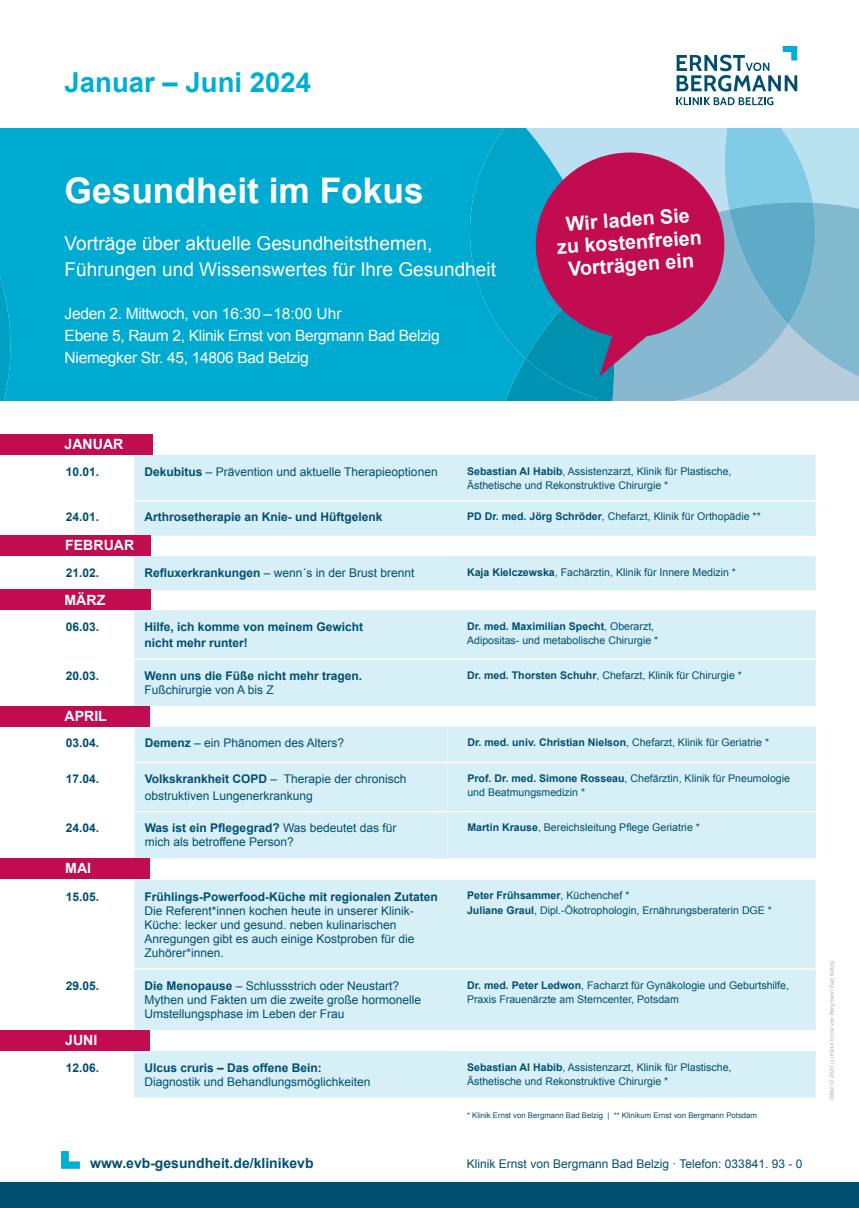
<style>
.page{position:relative;width:859px;height:1208px;background:#fff}
.page>*{position:absolute;margin:0;border:0;box-sizing:border-box;transform-origin:0 0}
.t1{font:700 35.3px "Arial";color:#fff}
.t2{font:700 27.5px "Arial";color:#00aed5}
.t3{font:700 19.8px/22.6px "Arial";color:#fff;text-align:center}
.t4{font:19.1px/26.1px "Arial";color:#fff}
.t5{font:15.5px/21.9px "Arial";letter-spacing:-.02em;color:#fff}
.t6{font:700 14.1px "Arial";color:#fff}
.t7{font:700 14px "Arial";color:#004f6f}
.t8{font:12px/14.1px "Arial";color:#004f6f}
.t9{font:700 12px/16.2px "Arial";color:#004f6f}
.t10{font:10.6px/14.1px "Arial";color:#004f6f}
.t11{font:7.8px "Arial";color:#004f6f}
.t12{font:5.6px "Arial";color:#b2b3b7}
.s1{font-weight:700}
</style>
<div class="page">
<div style="left:0;top:128px;width:469px;height:273px;background:#00abd1"></div>
<svg style="left:469px;top:128px;width:390px;height:273px"></svg>
<svg style="left:0;top:171px;width:13px;height:230px"></svg>
<svg style="left:61px;top:1151px;width:19px;height:17px"></svg>
<div style="left:1px;top:1182px;width:858px;height:26px;background:#004f6f"></div>
<svg style="left:677px;top:46px;width:120px;height:59px"></svg>
<svg style="left:532px;top:151px;width:196px;height:225px;fill:#c10c50"></svg>
<div style="left:134px;top:455px;width:682px;height:81px;background:#d7eff6"></div>
<hr style="left:467px;top:500px;width:349px;height:1px;background:#fff">
<div style="left:0;top:434px;width:153px;height:21px;background:#c10c50"></div>
<div style="left:134px;top:556px;width:312px;height:35px;background:#d7eff6"></div>
<div style="left:446px;top:556px;width:370px;height:34px;background:#d7eff6"></div>
<hr style="left:134px;top:590px;width:312px;height:2px;background:#fff">
<div style="left:0;top:535px;width:151px;height:21px;background:#c10c50"></div>
<div style="left:134px;top:610px;width:682px;height:96px;background:#d7eff6"></div>
<hr style="left:134px;top:658px;width:311px;height:2px;background:#fff">
<hr style="left:445px;top:658px;width:22px;height:2px;background:#fff">
<hr style="left:467px;top:658px;width:349px;height:2px;background:#fff">
<div style="left:0;top:589px;width:151px;height:21px;background:#c10c50"></div>
<div style="left:467px;top:726px;width:349px;height:132px;background:#d7eff6"></div>
<hr style="left:467px;top:762px;width:349px;height:1px;background:#fff">
<svg style="left:56px;top:726px;width:411px;height:132px"></svg>
<hr style="left:467px;top:811px;width:349px;height:1px;background:#fff">
<div style="left:0;top:705px;width:150px;height:21px;background:#c10c50"></div>
<div style="left:134px;top:880px;width:313px;height:150px;background:#d7eff6"></div>
<div style="left:447px;top:880px;width:369px;height:150px;background:#d7eff6"></div>
<hr style="left:134px;top:968px;width:313px;height:1px;background:#fff">
<svg style="left:447px;top:968px;width:20px;height:1px"></svg>
<hr style="left:467px;top:968px;width:349px;height:1px;background:#fff">
<div style="left:0;top:858px;width:150px;height:21px;background:#c10c50"></div>
<div style="left:134px;top:1051px;width:313px;height:47px;background:#d7eff6"></div>
<hr style="left:134px;top:1097px;width:313px;height:1px;background:#fff">
<div style="left:447px;top:1051px;width:369px;height:47px;background:#d7eff6"></div>
<hr style="left:467px;top:1097px;width:349px;height:1px;background:#fff">
<div style="left:0;top:1030px;width:150px;height:21px;background:#c10c50"></div>
<h2 class="t2" style="left:65px;top:64px;width:248px">Januar – Juni 2024</h2>
<h1 class="t1" style="left:65px;top:168px;width:361px">Gesundheit im Fokus</h1>
<h3 class="t4" style="left:65px;top:230px;width:433px">Vorträge über aktuelle Gesundheitsthemen,<br>Führungen und Wissenswertes für Ihre Gesundheit</h3>
<h3 class="t5" style="left:65px;top:303px;width:376px">Jeden 2. Mittwoch, von 16:30 – 18:00 Uhr<br>Ebene 5, Raum 2, Klinik Ernst von Bergmann Bad Belzig<br>Niemegker Str. 45, 14806 Bad Belzig</h3>
<h3 class="t3" style="left:555px;top:214px;width:147px;rotate:-4deg">Wir laden Sie zu kostenfreien<br>Vorträgen ein</h3>
<h3 class="t6" style="left:65px;top:434px;width:60px">JANUAR</h3>
<p class="t9" style="left:66px;top:464px;width:35px">10.01.</p>
<p class="t8" style="left:144px;top:464px;width:295px"><span class="s1">Dekubitus</span> – Prävention und aktuelle Therapieoptionen</p>
<p class="t10" style="left:467px;top:464px;width:266px"><span class="s1">Sebastian Al Habib</span>, Assistenzarzt, Klinik für Plastische,<br>Ästhetische und Rekonstruktive Chirurgie *</p>
<p class="t9" style="left:66px;top:509px;width:35px">24.01.</p>
<p class="t9" style="left:144px;top:509px;width:240px">Arthrosetherapie an Knie- und Hüftgelenk</p>
<p class="t10" style="left:467px;top:510px;width:295px"><span class="s1">PD Dr. med. Jörg Schröder</span>, Chefarzt, Klinik für Orthopädie **</p>
<h3 class="t6" style="left:65px;top:536px;width:71px">FEBRUAR</h3>
<p class="t9" style="left:66px;top:565px;width:35px">21.02.</p>
<p class="t8" style="left:144px;top:566px;width:272px"><span class="s1">Refluxerkrankungen</span> – wenn´s in der Brust brennt</p>
<p class="t10" style="left:467px;top:565px;width:271px"><span class="s1">Kaja Kielczewska</span>, Fachärztin, Klinik für Innere Medizin *</p>
<h3 class="t6" style="left:65px;top:591px;width:42px">MÄRZ</h3>
<p class="t9" style="left:66px;top:619px;width:35px">06.03.</p>
<p class="t9" style="left:144px;top:619px;width:220px">Hilfe, ich komme von meinem Gewicht nicht mehr runter!</p>
<p class="t10" style="left:467px;top:619px;width:193px"><span class="s1">Dr. med. Maximilian Specht</span>, Oberarzt,<br>Adipositas- und metabolische Chirurgie *</p>
<p class="t9" style="left:66px;top:668px;width:35px">20.03.</p>
<p class="t9" style="left:144px;top:668px;width:219px">Wenn uns die Füße nicht mehr tragen.</p>
<p class="t8" style="left:144px;top:683px;width:131px">Fußchirurgie von A bis Z</p>
<p class="t10" style="left:467px;top:668px;width:276px"><span class="s1">Dr. med. Thorsten Schuhr</span>, Chefarzt, Klinik für Chirurgie *</p>
<h3 class="t6" style="left:65px;top:706px;width:44px">APRIL</h3>
<p class="t9" style="left:66px;top:735px;width:35px">03.04.</p>
<p class="t8" style="left:145px;top:736px;width:201px"><span class="s1">Demenz</span> – ein Phänomen des Alters?</p>
<p class="t10" style="left:467px;top:735px;width:303px"><span class="s1">Dr. med. univ. Christian Nielson</span>, Chefarzt, Klinik für Geriatrie *</p>
<p class="t9" style="left:66px;top:771px;width:35px">17.04.</p>
<p class="t8" style="left:145px;top:771px;width:263px;line-height:16.2px"><span class="s1">Volkskrankheit COPD</span> – Therapie der chronisch obstruktiven Lungenerkrankung</p>
<p class="t10" style="left:467px;top:771px;width:324px"><span class="s1">Prof. Dr. med. Simone Rosseau</span>, Chefärztin, Klinik für Pneumologie und Beatmungsmedizin *</p>
<p class="t9" style="left:66px;top:820px;width:35px">24.04.</p>
<p class="t8" style="left:145px;top:821px;width:253px"><span class="s1">Was ist ein Pflegegrad?</span> Was bedeutet das für mich als betroffene Person?</p>
<p class="t10" style="left:467px;top:820px;width:234px"><span class="s1">Martin Krause</span>, Bereichsleitung Pflege Geriatrie *</p>
<h3 class="t6" style="left:65px;top:859px;width:27px">MAI</h3>
<p class="t9" style="left:66px;top:888px;width:35px">15.05.</p>
<p class="t9" style="left:144px;top:888px;width:295px">Frühlings-Powerfood-Küche mit regionalen Zutaten</p>
<p class="t8" style="left:144px;top:903px;width:272px">Die Referent*innen kochen heute in unserer Klinik-Küche: lecker und gesund. neben kulinarischen Anregungen gibt es auch einige Kostproben für die Zuhörer*innen.</p>
<p class="t10" style="left:467px;top:889px;width:306px"><span class="s1">Peter Frühsammer</span>, Küchenchef *<br><span class="s1">Juliane Graul</span>, Dipl.-Ökotrophologin, Ernährungsberaterin DGE *</p>
<p class="t9" style="left:66px;top:978px;width:35px">29.05.</p>
<p class="t8" style="left:144px;top:978px;width:278px"><span class="s1">Die Menopause</span> – Schlussstrich oder Neustart?<br>Mythen und Fakten um die zweite große hormonelle<br>Umstellungsphase im Leben der Frau</p>
<p class="t10" style="left:467px;top:978px;width:324px"><span class="s1">Dr. med. Peter Ledwon</span>, Facharzt für Gynäkologie und Geburtshilfe,<br>Praxis Frauenärzte am Sterncenter, Potsdam</p>
<h3 class="t6" style="left:65px;top:1031px;width:34px">JUNI</h3>
<p class="t9" style="left:66px;top:1060px;width:35px">12.06.</p>
<p class="t9" style="left:144px;top:1060px;width:179px">Ulcus cruris – Das offene Bein:</p>
<p class="t8" style="left:144px;top:1075px;width:228px">Diagnostik und Behandlungsmöglichkeiten</p>
<p class="t10" style="left:467px;top:1060px;width:266px"><span class="s1">Sebastian Al Habib</span>, Assistenzarzt, Klinik für Plastische,<br>Ästhetische und Rekonstruktive Chirurgie *</p>
<p class="t11" style="left:467px;top:1110px;width:291px">* Klinik Ernst von Bergmann Bad Belzig | ** Klinikum Ernst von Bergmann Potsdam</p>
<h3 class="t7" style="left:90px;top:1153px;width:225px">www.evb-gesundheit.de/klinikevb</h3>
<p class="t8" style="left:467px;top:1156px;width:337px">Klinik Ernst von Bergmann Bad Belzig · Telefon: 033841. 93 - 0</p>
<p class="t12" style="left:828px;top:1100px;width:141px;rotate:-90deg">099a/12.2023 (c) Klinik Ernst von Bergmann Bad Belzig</p>
</div>
